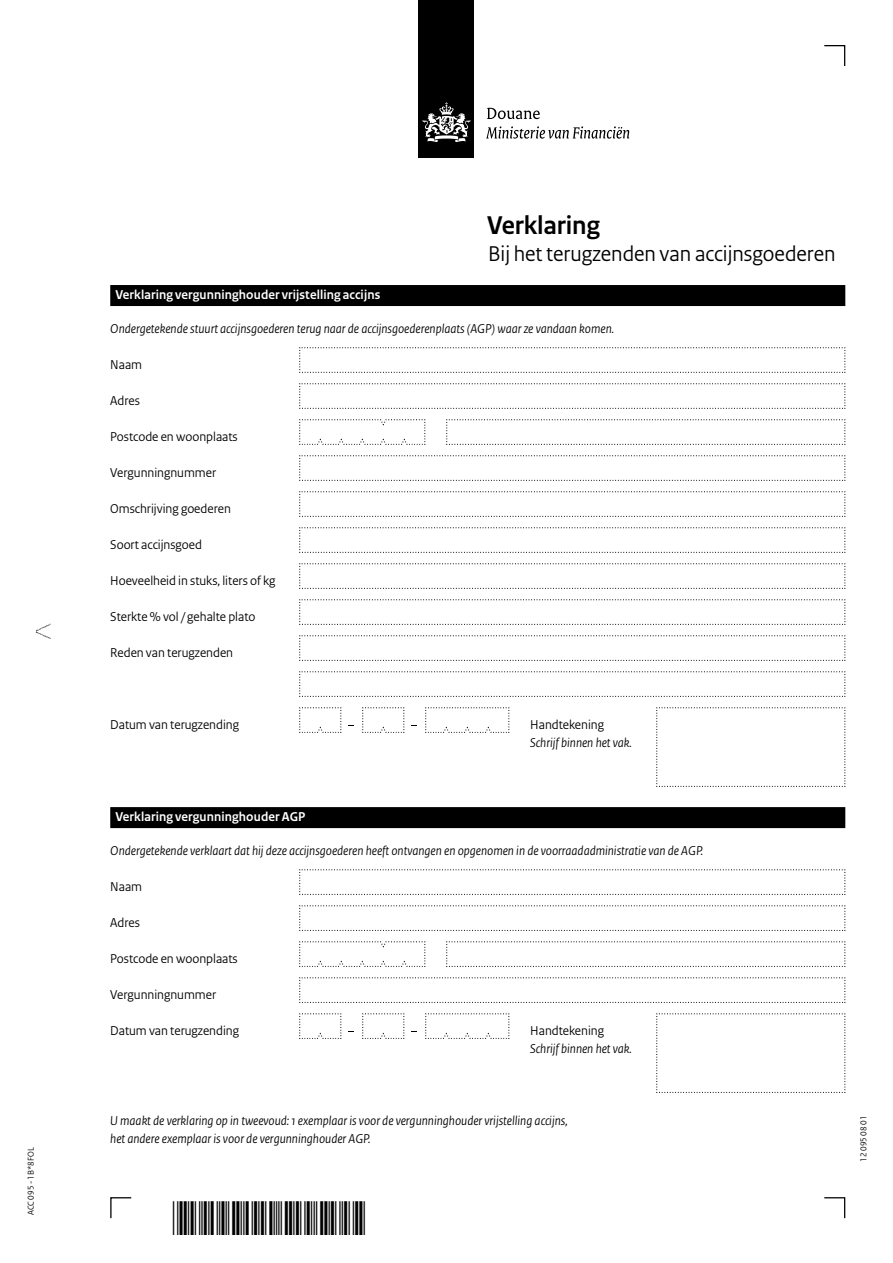
<style>
.page{position:relative;width:893px;height:1263px;background:#fff}
.page>*{position:absolute;margin:0;border:0;box-sizing:border-box;transform-origin:0 0}
.Documentnaam{font:700 27px "Rijksoverheid Sans Heading";color:#000}
.Belastingsoort{font:22.5px "Rijksoverheid Sans Heading";color:#000}
.Vraag{font:italic 13.5px "Rijksoverheid Sans Heading";color:#000}
.Vraag-2{font:13.5px "Rijksoverheid Sans Heading";color:#000}
.Vraag_12{font:italic 13.5px "Rijksoverheid Sans Heading";color:#000}
.KOP_B{font:700 13.5px "Rijksoverheid Sans Heading";letter-spacing:.01em;color:#fff}
.Vraag_12-2{font:13.5px "Rijksoverheid Sans Heading";color:#000}
.Vraag_geen_inspring{font:italic 13.5px "Rijksoverheid Sans Heading";color:#000}
.Vraag_geen_inspring-2{font:13.5px "Rijksoverheid Sans Heading";color:#000}
.t1{font:9px "Rijksoverheid Sans Heading";color:#000}
</style>
<div class="page">
<svg style="left:824px;top:1197px;width:22px;height:22px"></svg>
<svg style="left:110px;top:1197px;width:22px;height:22px"></svg>
<svg style="left:824px;top:45px;width:22px;height:21px"></svg>
<svg style="left:36px;top:624px;width:15px;height:15px"></svg>
<div style="left:419px;top:0;width:55px;height:158px;background:#000"></div>
<svg style="left:423px;top:102px;width:47px;height:40px"></svg>
<svg style="left:487px;top:108px;width:53px;height:11px"></svg>
<svg style="left:486px;top:126px;width:143px;height:13px"></svg>
<svg style="left:299px;top:347px;width:547px;height:26px"></svg>
<svg style="left:299px;top:869px;width:547px;height:26px"></svg>
<svg style="left:299px;top:383px;width:547px;height:26px"></svg>
<svg style="left:299px;top:905px;width:547px;height:26px"></svg>
<svg style="left:299px;top:455px;width:547px;height:26px"></svg>
<svg style="left:299px;top:977px;width:547px;height:26px"></svg>
<svg style="left:299px;top:491px;width:547px;height:26px"></svg>
<svg style="left:299px;top:527px;width:547px;height:26px"></svg>
<svg style="left:299px;top:563px;width:547px;height:26px"></svg>
<svg style="left:299px;top:599px;width:547px;height:26px"></svg>
<svg style="left:299px;top:635px;width:547px;height:26px"></svg>
<svg style="left:299px;top:671px;width:547px;height:26px"></svg>
<svg style="left:446px;top:419px;width:400px;height:26px"></svg>
<svg style="left:446px;top:941px;width:400px;height:26px"></svg>
<svg style="left:656px;top:707px;width:190px;height:80px"></svg>
<svg style="left:656px;top:1013px;width:190px;height:80px"></svg>
<svg style="left:299px;top:707px;width:43px;height:26px"></svg>
<svg style="left:299px;top:1013px;width:43px;height:26px"></svg>
<svg style="left:362px;top:707px;width:43px;height:26px"></svg>
<svg style="left:362px;top:1013px;width:43px;height:26px"></svg>
<svg style="left:425px;top:707px;width:85px;height:26px"></svg>
<svg style="left:425px;top:1013px;width:85px;height:26px"></svg>
<svg style="left:299px;top:419px;width:127px;height:26px"></svg>
<svg style="left:299px;top:941px;width:127px;height:26px"></svg>
<div style="left:110px;top:285px;width:735px;height:21px;background:#000"></div>
<div style="left:110px;top:807px;width:735px;height:21px;background:#000"></div>
<p class="t1" style="left:26px;top:1215px;width:69px;rotate:-90deg">ACC 095 - 1B*8FOL</p>
<h1 class="Documentnaam" style="left:487px;top:210px;width:114px">Verklaring</h1>
<h1 class="Belastingsoort" style="left:488px;top:241px;width:349px">Bij het terugzenden van accijnsgoederen</h1>
<h2 class="KOP_B" style="left:115px;top:287px;width:266px">Verklaring vergunninghouder vrijstelling accijns</h2>
<p class="Vraag" style="left:110px;top:321px;width:505px">Ondergetekende stuurt accijnsgoederen terug naar de accijnsgoederenplaats (AGP) waar ze vandaan komen.</p>
<p class="Vraag-2" style="left:110px;top:357px;width:33px">Naam</p>
<p class="Vraag-2" style="left:110px;top:393px;width:31px">Adres</p>
<p class="Vraag-2" style="left:110px;top:429px;width:129px">Postcode en woonplaats</p>
<p class="Vraag-2" style="left:110px;top:465px;width:107px">Vergunningnummer</p>
<p class="Vraag-2" style="left:110px;top:501px;width:122px">Omschrijving goederen</p>
<p class="Vraag-2" style="left:110px;top:537px;width:93px">Soort accijnsgoed</p>
<p class="Vraag-2" style="left:110px;top:573px;width:167px">Hoeveelheid in stuks, liters of kg</p>
<p class="Vraag-2" style="left:110px;top:609px;width:147px">Sterkte % vol / gehalte plato</p>
<p class="Vraag-2" style="left:110px;top:645px;width:124px">Reden van terugzenden</p>
<p class="Vraag_12-2" style="left:110px;top:717px;width:130px">Datum van terugzending</p>
<p class="Vraag_geen_inspring-2" style="left:530px;top:717px;width:75px">Handtekening</p>
<p class="Vraag_geen_inspring" style="left:530px;top:735px;width:103px">Schrijf binnen het vak.</p>
<h2 class="KOP_B" style="left:115px;top:809px;width:191px">Verklaring vergunninghouder AGP</h2>
<p class="Vraag" style="left:110px;top:843px;width:594px">Ondergetekende verklaart dat hij deze accijnsgoederen heeft ontvangen en opgenomen in de voorraadadministratie van de AGP.</p>
<p class="Vraag-2" style="left:110px;top:879px;width:33px">Naam</p>
<p class="Vraag-2" style="left:110px;top:915px;width:31px">Adres</p>
<p class="Vraag-2" style="left:110px;top:951px;width:129px">Postcode en woonplaats</p>
<p class="Vraag-2" style="left:110px;top:987px;width:107px">Vergunningnummer</p>
<p class="Vraag_12-2" style="left:110px;top:1023px;width:130px">Datum van terugzending</p>
<p class="Vraag_geen_inspring-2" style="left:530px;top:1023px;width:75px">Handtekening</p>
<p class="Vraag_geen_inspring" style="left:530px;top:1041px;width:103px">Schrijf binnen het vak.</p>
<p class="Vraag_12" style="left:110px;top:1113px;width:459px">U maakt de verklaring op in tweevoud: 1 exemplaar is voor de vergunninghouder vrijstelling accijns,</p>
<p class="Vraag_12" style="left:110px;top:1131px;width:262px">het andere exemplaar is voor de vergunninghouder AGP.</p>
<p class="t1" style="left:858px;top:1161px;width:47px;rotate:-90deg">12 095 08 01</p>
</div>
